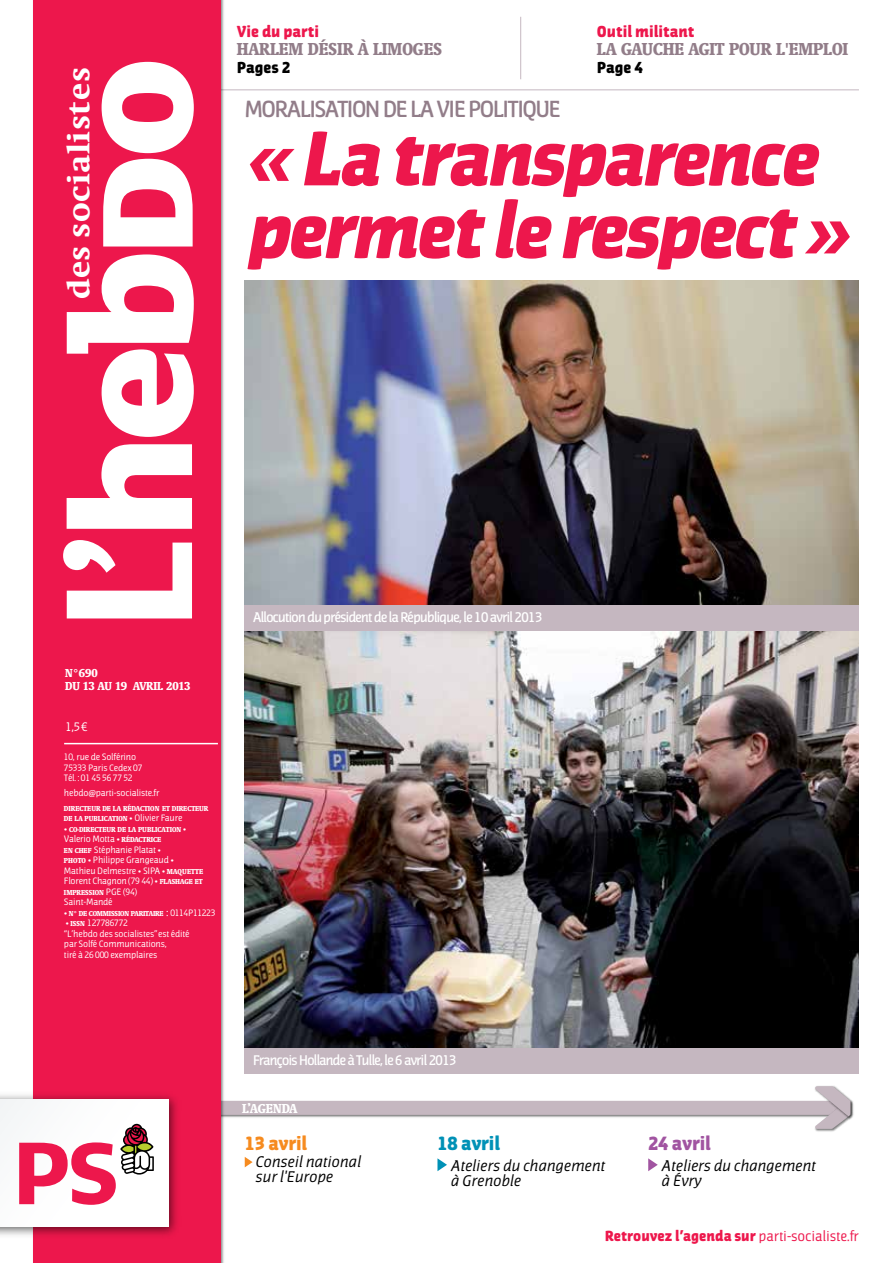
<style>
.page{position:relative;width:893px;height:1263px;background:#fff}
.page>*{position:absolute;margin:0;border:0;box-sizing:border-box;transform-origin:0 0}
.t1{font:italic 900 72.45px/72.4px "Jaures";color:#ed174c}
.t2{font:800 32.55px "Swift";letter-spacing:.02em;color:#fff}
.t3{font:600 22.5px "Jaures";letter-spacing:-.04em;color:#927d89}
.t4{font:700 condensed 18px "Swift";color:#927d89}
.t5{font:900 18px "Jaures";letter-spacing:-.01em;color:#f68b1f}
.t6{font:900 18px "Jaures";letter-spacing:-.01em;color:#0091b6}
.t7{font:900 18px "Jaures";letter-spacing:-.01em;color:#a154a1}
.t8{font:italic 15px/15px "Jaures";letter-spacing:-.01em;color:#000}
.t9{font:900 15px "Jaures";color:#ed174c}
.t10{font:900 15px "Jaures";color:#000}
.t11{font:900 13.8px "Jaures";color:#ed174c}
.t12{font:600 13.5px "Jaures";letter-spacing:-.04em;color:#fff}
.t13{font:700 condensed 13.5px "Swift";color:#fff}
.t14{font:700 condensed 12px/13.5px "Swift";letter-spacing:-.03em;color:#fff}
.t15{font:12px "Jaures";color:#fff}
.t16{font:9px/10.5px "Jaures";letter-spacing:-.02em;color:#fff}
.t17{font:700 condensed 7.5px/10.5px "Swift";color:#fff}
.t18{font:700 condensed 7.5px "Swift";letter-spacing:-.02em;color:#fff}
.s1{font-family:"Jaures";font-weight:400;font-stretch:normal;font-size:9px}
.s2{font-family:"Swift";font-weight:700;font-stretch:condensed;font-size:7.5px}
.s3{font-weight:400;font-stretch:normal;font-size:10.5px}
.s4{font-weight:400}
</style>
<div class="page">
<hr style="left:520px;top:17px;width:1px;height:62px;background:#c5b7c0">
<img style="left:815px;top:1129px;width:22px;height:3px">
<img style="left:850px;top:1099px;width:4px;height:20px">
<svg style="left:226px;top:1086px;width:624px;height:43px"></svg>
<hr style="left:51px;top:89px;width:808px;height:1px;background:#c5b7c0">
<img style="left:33px;top:0;width:193px;height:1263px">
<div style="left:34px;top:0;width:187px;height:1263px;background:#ed174c"></div>
<img style="left:0;top:1089px;width:178px;height:152px">
<svg style="left:0;top:1099px;width:169px;height:127px"></svg>
<hr style="left:64px;top:743px;width:154px;height:1px;background:#fff">
<svg style="left:67px;top:444px;width:125px;height:85px"></svg>
<svg style="left:63px;top:540px;width:129px;height:78px"></svg>
<svg style="left:67px;top:254px;width:127px;height:183px"></svg>
<svg style="left:102px;top:62px;width:92px;height:91px"></svg>
<svg style="left:103px;top:159px;width:90px;height:87px"></svg>
<svg style="left:245px;top:1157px;width:8px;height:10px"></svg>
<svg style="left:437px;top:1158px;width:10px;height:13px"></svg>
<svg style="left:648px;top:1158px;width:10px;height:13px"></svg>
<img style="left:245px;top:281px;width:614px;height:767px">
<div style="left:245px;top:1048px;width:614px;height:26px;background:#c5b7c0"></div>
<div style="left:245px;top:605px;width:614px;height:26px;background:#c5b7c0"></div>
<h2 class="t2" style="left:61px;top:299px;width:233px;rotate:-90deg">des socialistes</h2>
<h3 class="t9" style="left:237px;top:22px;width:84px">Vie du parti</h3>
<h3 class="t4" style="left:237px;top:39px;width:207px">HARLEM DÉSIR À LIMOGES</h3>
<h3 class="t10" style="left:237px;top:58px;width:55px">Pages 2</h3>
<h3 class="t3" style="left:245px;top:96px;width:317px">Moralisation de la vie politique</h3>
<h3 class="t9" style="left:597px;top:22px;width:99px">Outil militant</h3>
<h3 class="t4" style="left:597px;top:39px;width:253px">LA GAUCHE AGIT POUR L'EMPLOI</h3>
<h3 class="t10" style="left:597px;top:58px;width:48px">Page 4</h3>
<h1 class="t1" style="left:245px;top:123px;width:620px">« La transparence permetle respect »</h1>
<h3 class="t14" style="left:65px;top:666px;width:127px">N°690<br>DU 13 AU 19 AVRIL 2013</h3>
<h3 class="t15" style="left:65px;top:720px;width:23px">1,5€</h3>
<p class="t16" style="left:64px;top:752px;width:80px">10, rue de Solférino<br>75333 Paris Cedex 07<br>Tél. : 01 45 56 77 52</p>
<p class="t16" style="left:64px;top:788px;width:97px">hebdo@parti-socialiste.fr</p>
<p class="t17" style="left:64px;top:803px;width:146px">DIRECTEUR DE LA RÉDACTION ET DIRECTEUR<br>DE LA PUBLICATION <span class="s1">• Olivier Faure</span></p>
<p class="t17" style="left:64px;top:824px;width:124px"><span class="s1">•</span> CO-DIRECTEUR DE LA PUBLICATION <span class="s1">•</span></p>
<p class="t16" style="left:64px;top:834px;width:99px">Valerio Motta • <span class="s2">RÉDACTRICE<br>EN CHEF</span> Stéphanie Platat •</p>
<p class="t17" style="left:64px;top:856px;width:6px">PHOTO</p>
<p class="t16" style="left:64px;top:855px;width:141px;text-indent:24px">• Philippe Grangeaud •<br>Mathieu Delmestre • SIPA • <span class="s2">MAQUETTE<br></span>Florent Chagnon (79 44) • <span class="s2">FLASHAGE</span></p>
<p class="t17" style="left:195px;top:877px;width:5px">ET</p>
<p class="t16" style="left:64px;top:886px;width:75px;text-indent:35px"><span class="s2">N</span> PGE (94)<br>Saint-Mandé</p>
<p class="t18" style="left:64px;top:909px;width:153px"><span class="s1">•</span> N° DE COMMISSION PARITAIRE <span class="s3">:</span> <span class="s1">0114P11223</span></p>
<p class="t16" style="left:64px;top:918px;width:127px">• <span class="s2">ISSN</span> 127786772<br>“L’hebdo des socialistes” est édité par Solfé Communications,<br>tiré à 26 000 exemplaires</p>
<p class="t17" style="left:64px;top:887px;width:5px">IMPRESSIO</p>
<h3 class="t12" style="left:253px;top:610px;width:291px">Allocution du président de la République, le 10 avril 2013</h3>
<h3 class="t12" style="left:253px;top:1053px;width:205px">François Hollande à Tulle, le 6 avril 2013</h3>
<h3 class="t13" style="left:242px;top:1101px;width:49px">L’AGE NDA</h3>
<h3 class="t5" style="left:245px;top:1132px;width:64px">13 avril</h3>
<h3 class="t8" style="left:256px;top:1155px;width:107px">Conseil national sur l'Europe</h3>
<h3 class="t6" style="left:437px;top:1132px;width:64px">18 avril</h3>
<h3 class="t8" style="left:451px;top:1159px;width:156px">Ateliers du changement à Grenoble</h3>
<h3 class="t7" style="left:648px;top:1132px;width:64px">24 avril</h3>
<h3 class="t8" style="left:662px;top:1159px;width:156px">Ateliers du changement à Évry</h3>
<h3 class="t11" style="left:605px;top:1227px;width:256px">Retrouvez l’agenda sur <span class="s4">parti-socialiste.fr</span></h3>
</div>
